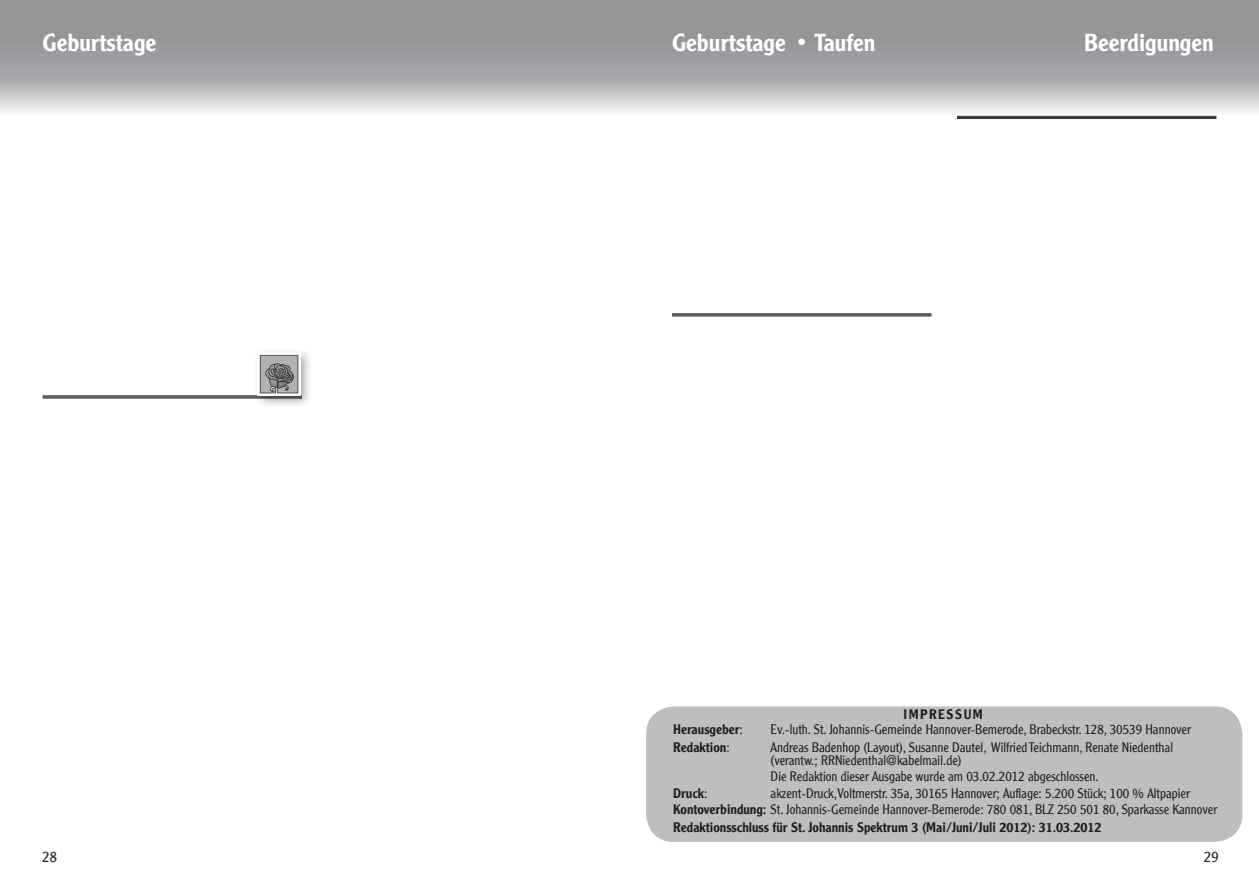
<style>
.page{position:relative;width:1259px;height:893px;background:#fff}
.page>*{position:absolute;margin:0;border:0;box-sizing:border-box;transform-origin:0 0}
.t1{font:500 24px "Clearface Gothic LH";color:#fff}
.t2{font:300 15px "Clearface Gothic LH";color:#231f20}
.t3{font:300 13.5px/13.5px "Clearface Gothic LH";color:#231f20}
.t4{font:500 13.5px "Clearface Gothic LH";color:#231f20}
.s1{font-weight:300}
.s2{font-weight:500}
</style>
<div class="page">
<svg style="left:0;top:0;width:629px;height:113px;background:#a7a9ab"></svg>
<svg style="left:629px;top:0;width:630px;height:113px;background:#a7a9ab"></svg>
<hr style="left:43px;top:395px;width:259px;height:1px;background:#231f20">
<hr style="left:43px;top:397px;width:259px;height:1px;background:#231f20">
<hr style="left:43px;top:398px;width:259px;height:1px;background:#231f20">
<div style="left:253px;top:347px;width:61px;height:62px;background:#231f20;opacity:.39"></div>
<img style="left:257px;top:353px;width:43px;height:42px">
<hr style="left:672px;top:313px;width:259px;height:1px;background:#231f20">
<hr style="left:672px;top:315px;width:259px;height:1px;background:#231f20">
<hr style="left:672px;top:316px;width:259px;height:1px;background:#231f20">
<hr style="left:957px;top:116px;width:259px;height:1px;background:#231f20">
<hr style="left:957px;top:117px;width:259px;height:1px;background:#231f20">
<hr style="left:957px;top:118px;width:259px;height:1px;background:#231f20">
<div style="left:646px;top:706px;width:596px;height:136px;background:#bcbec0;border-radius:28px"></div>
<svg style="left:798px;top:39px;width:7px;height:6px"></svg>
<h1 class="t1" style="left:43px;top:28px;width:115px">Geburtstage</h1>
<h1 class="t1" style="left:672px;top:28px;width:115px">Geburtstage</h1>
<h1 class="t1" style="left:814px;top:28px;width:62px">Taufen</h1>
<h1 class="t1" style="left:1084px;top:28px;width:131px">Beerdigungen</h1>
<p class="t4" style="left:903px;top:706px;width:16px">Impressum</p>
<p class="t4" style="left:673px;top:721px;width:71px">Herausgeber<span class="s1">:</span></p>
<p class="t3" style="left:770px;top:722px;width:422px">Ev.-luth. St. Johannis-Gemeinde Hannover-Bemerode, Brabeckstr. 128, 30539 Hannover</p>
<p class="t4" style="left:673px;top:738px;width:58px">Redaktion<span class="s1">:</span></p>
<p class="t3" style="left:770px;top:740px;width:404px">Andreas Badenhop (Layout), Susanne Dautel, Wilfried Teichmann, Renate Niedenthal (verantw.; RRNiedenthal@kabelmail.de)</p>
<p class="t3" style="left:770px;top:770px;width:330px">Die Redaktion dieser Ausgabe wurde am 03.02.2012 abgeschlossen.</p>
<p class="t4" style="left:673px;top:784px;width:36px">Druck<span class="s1">:</span></p>
<p class="t3" style="left:673px;top:785px;width:545px;line-height:16.2px;text-indent:97px">akzent-Druck, Voltmerstr. 35a, 30165 Hannover; Auflage: 5.200 Stück; 100 % Altpapier<br><span class="s2">Kontoverbindung:</span> St. Johannis-Gemeinde Hannover-Bemerode: 780 081, BLZ 250 501 80, Sparkasse Kannover</p>
<p class="t4" style="left:673px;top:818px;width:430px">Redaktionsschluss für St. Johannis Spektrum 3 (Mai/Juni/Juli 2012): 31.03.2012</p>
<p class="t2" style="left:43px;top:848px;width:16px">28</p>
<p class="t2" style="left:1204px;top:848px;width:16px">29</p>
</div>
